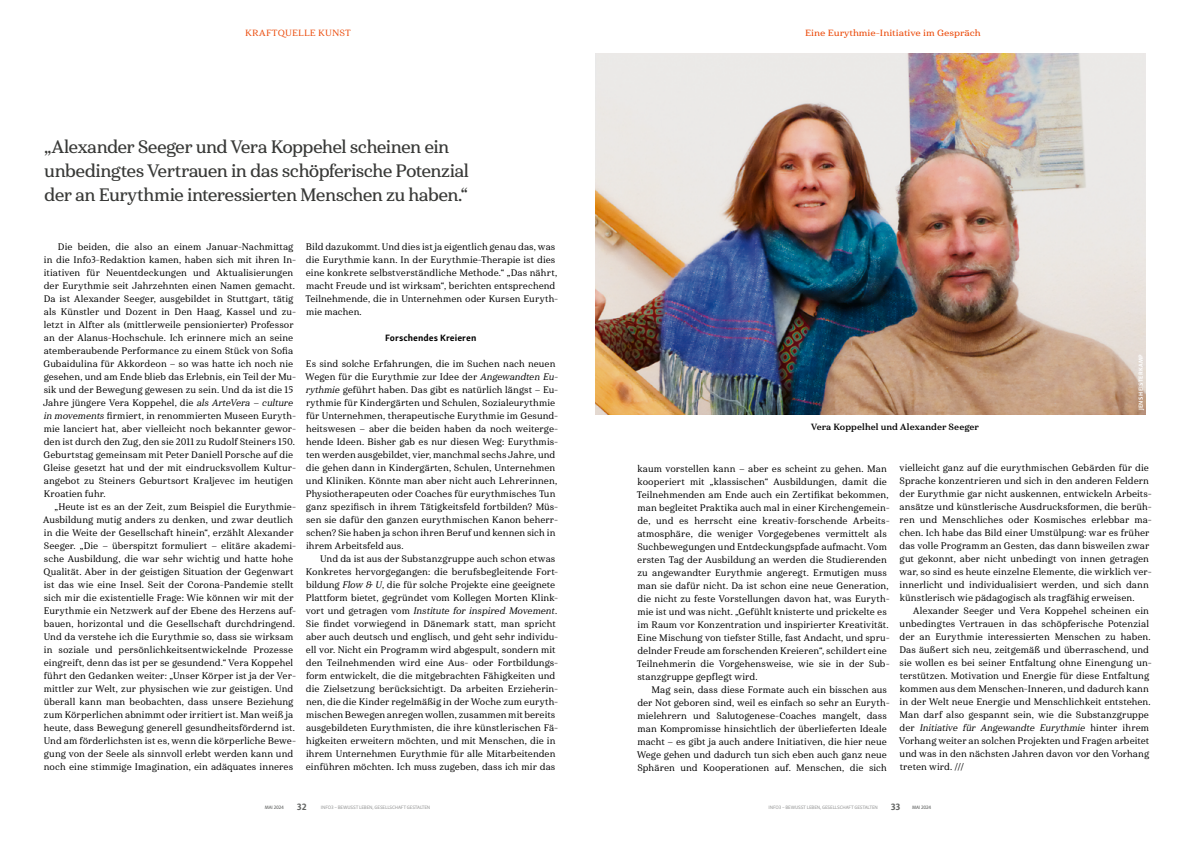
<style>
.page{position:relative;width:1191px;height:842px;background:#fff}
.page>*{position:absolute;margin:0;border:0;box-sizing:border-box;transform-origin:0 0}
.t1{font:18px/24px "Haboro Serif Nor Dem";letter-spacing:-.035em;color:#383937}
.t2{font:9.5px/13px "Haboro Serif Nor Med";letter-spacing:.005em;color:#000}
.t3{font:9.5px "Haboro Serif Nor Med It";letter-spacing:-.005em;color:#000}
.t4{font:700 9.5px "Skolar Sans Latn";letter-spacing:.01em;color:#000}
.t5{font:700 9.5px "Skolar Sans Latn";color:#626463}
.t6{font:9px "Haboro Serif Ext Dem";color:#eb4a0a}
.t7{font:9px "Haboro Serif Nor Bol";letter-spacing:.01em;color:#000}
.t8{font:500 expanded 9px "Haboro Serif";letter-spacing:.02em;color:#eb4a0a}
.t9{font:700 6px "Skolar Sans Latn";letter-spacing:.04em;color:#fff}
.t10{font:5px "Skolar Sans Latn Me";letter-spacing:-.03em;color:#9d9e9e}
.t11{font:5px "Skolar Sans Latn Me";letter-spacing:-.03em;color:#626463}
.s1{font-family:"Haboro Serif Nor Med It"}
.s2{font-family:"Haboro Serif Nor Med"}
.s3{font-family:"Skolar Sans Latn";font-weight:700;font-size:9.5px}
</style>
<div class="page">
<img style="left:595px;top:53px;width:550px;height:361px">
<p class="t8" style="left:245px;top:27px;width:107px">KRAFTQUELLE KUNST</p>
<p class="t6" style="left:805px;top:27px;width:177px">Eine Eurythmie-Initiative im Gespräch</p>
<h1 class="t1" style="left:44px;top:135px;width:426px">„Alexander Seeger und Vera Koppehel scheinen ein unbedingtes Vertrauen in das schöpferische Potenzial der an Eurythmie interessierten Menschen zu haben.“</h1>
<p class="t2" style="left:43px;top:241px;width:254px;text-indent:15px">Die beiden, die also an einem Januar-Nachmittag in die Info3-Redaktion kamen, haben sich mit ihren In&shy;itiativen für Neuentdeckungen und Aktualisierungen der Eurythmie seit Jahrzehnten einen Namen gemacht.<br>Da ist Alexander Seeger, ausgebildet in Stuttgart, tätig als Künstler und Dozent in Den Haag, Kassel und zu&shy;letzt in Alfter als (mittlerweile pensionierter) Professor an der Alanus-Hochschule. Ich erinnere mich an seine atemberaubende Performance zu einem Stück von Sofia Gubaidulina für Akkordeon – so was hatte ich noch nie gesehen, und am Ende blieb das Erlebnis, ein Teil der Mu&shy;sik und der Bewegung gewesen zu sein. Und da ist die 15<br>Jahre jüngere Vera Koppehel, die <span class="s1">als ArteVera – culture in movements</span> firmiert, in renommierten Museen Euryth&shy;mie lanciert hat, aber vielleicht noch bekannter gewor&shy;den ist durch den Zug, den sie 2011 zu Rudolf Steiners 150.<br>Geburtstag gemeinsam mit Peter Daniell Porsche auf die Gleise gesetzt hat und der mit eindrucksvollem Kultur&shy;angebot zu Steiners Geburtsort Kraljevec im heutigen Kroatien fuhr.</p>
<p class="t2" style="left:43px;top:501px;width:254px;text-indent:11px">„Heute ist es an der Zeit, zum Beispiel die Eurythmie-Ausbildung mutig anders zu denken, und zwar deutlich in die Weite der Gesellschaft hinein“, erzählt Alexander Seeger. „Die – überspitzt formuliert – elitäre akademi&shy;sche Ausbildung, die war sehr wichtig und hatte hohe Qualität. Aber in der geistigen Situation der Gegenwart ist das wie eine Insel. Seit der Corona-Pandemie stellt sich mir die existentielle Frage: Wie können wir mit der Eurythmie ein Netzwerk auf der Ebene des Herzens auf&shy;bauen, horizontal und die Gesellschaft durchdringend.<br>Und da verstehe ich die Eurythmie so, dass sie wirksam in soziale und persönlichkeitsentwickelnde Prozesse eingreift, denn das ist per se gesundend.“ Vera Koppehel führt den Gedanken weiter: „Unser Körper ist ja der Ver&shy;mittler zur Welt, zur physischen wie zur geistigen. Und überall kann man beobachten, dass unsere Beziehung zum Körperlichen abnimmt oder irritiert ist. Man weiß ja heute, dass Bewegung generell gesundheitsfördernd ist.<br>Und am förderlichsten ist es, wenn die körperliche Bewe&shy;gung von der Seele als sinnvoll erlebt werden kann und noch eine stimmige Imagination, ein adäquates inneres</p>
<p class="t2" style="left:305px;top:241px;width:254px">Bild dazukommt. Und dies ist ja eigentlich genau das, was die Eurythmie kann. In der Eurythmie-Therapie ist dies eine konkrete selbstverständliche Methode.“ „Das nährt, macht Freude und ist wirksam“, berichten entsprechend Teilnehmende, die in Unternehmen oder Kursen Euryth&shy;mie machen.</p>
<p class="t4" style="left:385px;top:330px;width:93px">Forschendes Kreieren</p>
<p class="t2" style="left:306px;top:358px;width:254px">Es sind solche Erfahrungen, die im Suchen nach neuen Wegen für die Eurythmie zur Idee der <span class="s1">Angewandten Eu&shy;rythmie</span> geführt haben. Das gibt es natürlich längst – Eu&shy;rythmie für Kindergärten und Schulen, Sozialeurythmie für Unternehmen, therapeutische Eurythmie im Gesund&shy;heitswesen – aber die beiden haben da noch weiterge&shy;hende Ideen. Bisher gab es nur diesen Weg: Eurythmis&shy;ten werden ausgebildet, vier, manchmal sechs Jahre, und die gehen dann in Kindergärten, Schulen, Unternehmen und Kliniken. Könnte man aber nicht auch Lehrerinnen, Physiotherapeuten oder Coaches für eurythmisches Tun ganz spezifisch in ihrem Tätigkeitsfeld fortbilden? Müs&shy;sen sie dafür den ganzen eurythmischen Kanon beherr&shy;schen? Sie haben ja schon ihren Beruf und kennen sich in ihrem Arbeitsfeld aus.</p>
<p class="t2" style="left:306px;top:552px;width:254px;text-indent:14px">Und da ist aus der Substanzgruppe auch schon etwas Konkretes hervorgegangen: die berufsbegleitende Fort&shy;bildung <span class="s1">Flow &amp; U</span>, die für solche Projekte eine geeignete Plattform bietet, gegründet vom Kollegen Morten Klink-</p>
<p class="t3" style="left:306px;top:605px;width:253px"><span class="s2">vort und getragen vom</span> Institute for inspired Movement<span class="s2">.</span></p>
<p class="t2" style="left:306px;top:617px;width:254px">Sie findet vorwiegend in Dänemark statt, man spricht aber auch deutsch und englisch, und geht sehr individu&shy;ell vor. Nicht ein Programm wird abgespult, sondern mit den Teilnehmenden wird eine Aus- oder Fortbildungs&shy;form entwickelt, die die mitgebrachten Fähigkeiten und die Zielsetzung berücksichtigt. Da arbeiten Erzieherin&shy;nen, die die Kinder regelmäßig in der Woche zum euryth&shy;mischen Bewegen anregen wollen, zusammen mit bereits ausgebildeten Eurythmisten, die ihre künstlerischen Fä&shy;higkeiten erweitern möchten, und mit Menschen, die in ihrem Unternehmen Eurythmie für alle Mitarbeitenden einführen möchten. Ich muss zugeben, dass ich mir das</p>
<p class="t7" style="left:811px;top:421px;width:169px">Vera Koppelhel und Alexander Seeger</p>
<p class="t9" style="left:1135px;top:410px;width:58px;rotate:-90deg">JENS HEISTERKAMP</p>
<p class="t2" style="left:637px;top:462px;width:254px">kaum vorstellen kann – aber es scheint zu gehen. Man kooperiert mit „klassischen“ Ausbildungen, damit die Teilnehmenden am Ende auch ein Zertifikat bekommen, man begleitet Praktika auch mal in einer Kirchengemein&shy;de, und es herrscht eine kreativ-forschende Arbeits&shy;atmosphäre, die weniger Vorgegebenes vermittelt als Suchbewegungen und Entdeckungspfade aufmacht. Vom ersten Tag der Ausbildung an werden die Studierenden zu angewandter Eurythmie angeregt. Ermutigen muss man sie dafür nicht. Da ist schon eine neue Generation, die nicht zu feste Vorstellungen davon hat, was Euryth&shy;mie ist und was nicht. „Gefühlt knisterte und prickelte es im Raum vor Konzentration und inspirierter Kreativität.<br>Eine Mischung von tiefster Stille, fast Andacht, und spru&shy;delnder Freude am forschenden Kreieren“, schildert eine Teilnehmerin die Vorgehensweise, wie sie in der Sub&shy;stanzgruppe gepflegt wird.</p>
<p class="t2" style="left:637px;top:683px;width:254px;text-indent:14px">Mag sein, dass diese Formate auch ein bisschen aus der Not geboren sind, weil es einfach so sehr an Euryth&shy;mielehrern und Salutogenese-Coaches mangelt, dass man Kompromisse hinsichtlich der überlieferten Ideale macht – es gibt ja auch andere Initiativen, die hier neue Wege gehen und dadurch tun sich eben auch ganz neue Sphären und Kooperationen auf. Menschen, die sich</p>
<p class="t2" style="left:899px;top:462px;width:254px">vielleicht ganz auf die eurythmischen Gebärden für die Sprache konzentrieren und sich in den anderen Feldern der Eurythmie gar nicht auskennen, entwickeln Arbeits&shy;ansätze und künstlerische Ausdrucksformen, die berüh&shy;ren und Menschliches oder Kosmisches erlebbar ma&shy;chen. Ich habe das Bild einer Umstülpung: war es früher das volle Programm an Gesten, das dann bisweilen zwar gut gekonnt, aber nicht unbedingt von innen getragen war, so sind es heute einzelne Elemente, die wirklich ver&shy;innerlicht und individualisiert werden, und sich dann künstlerisch wie pädagogisch als tragfähig erweisen.</p>
<p class="t2" style="left:899px;top:605px;width:254px;text-indent:14px">Alexander Seeger und Vera Koppehel scheinen ein unbedingtes Vertrauen in das schöpferische Potenzial der an Eurythmie interessierten Menschen zu haben.<br>Das äußert sich neu, zeitgemäß und überraschend, und sie wollen es bei seiner Entfaltung ohne Einengung un&shy;terstützen. Motivation und Energie für diese Entfaltung kommen aus dem Menschen-Inneren, und dadurch kann in der Welt neue Energie und Menschlichkeit entstehen.<br>Man darf also gespannt sein, wie die Substanzgruppe</p>
<p class="t3" style="left:899px;top:722px;width:251px"><span class="s2">der</span> Initiative für Angewandte Eurythmie <span class="s2">hinter ihrem</span></p>
<p class="t2" style="left:899px;top:735px;width:252px;text-align:justify">Vorhang weiter an solchen Projekten und Fragen arbeitet und was in den nächsten Jahren davon vor den Vorhang treten wird. ///</p>
<p class="t11" style="left:265px;top:803px;width:21px">MAI 2024</p>
<p class="t5" style="left:297px;top:799px;width:11px">32</p>
<p class="t10" style="left:321px;top:803px;width:111px">INFO3 – BEWUSST LEBEN, GESELLSCHAFT GESTALTEN</p>
<p class="t10" style="left:768px;top:803px;width:111px">INFO3 – BEWUSST LEBEN, GESELLSCHAFT GESTALTEN</p>
<p class="t11" style="left:890px;top:803px;width:42px"><span class="s3">33</span> MAI 2024</p>
</div>
